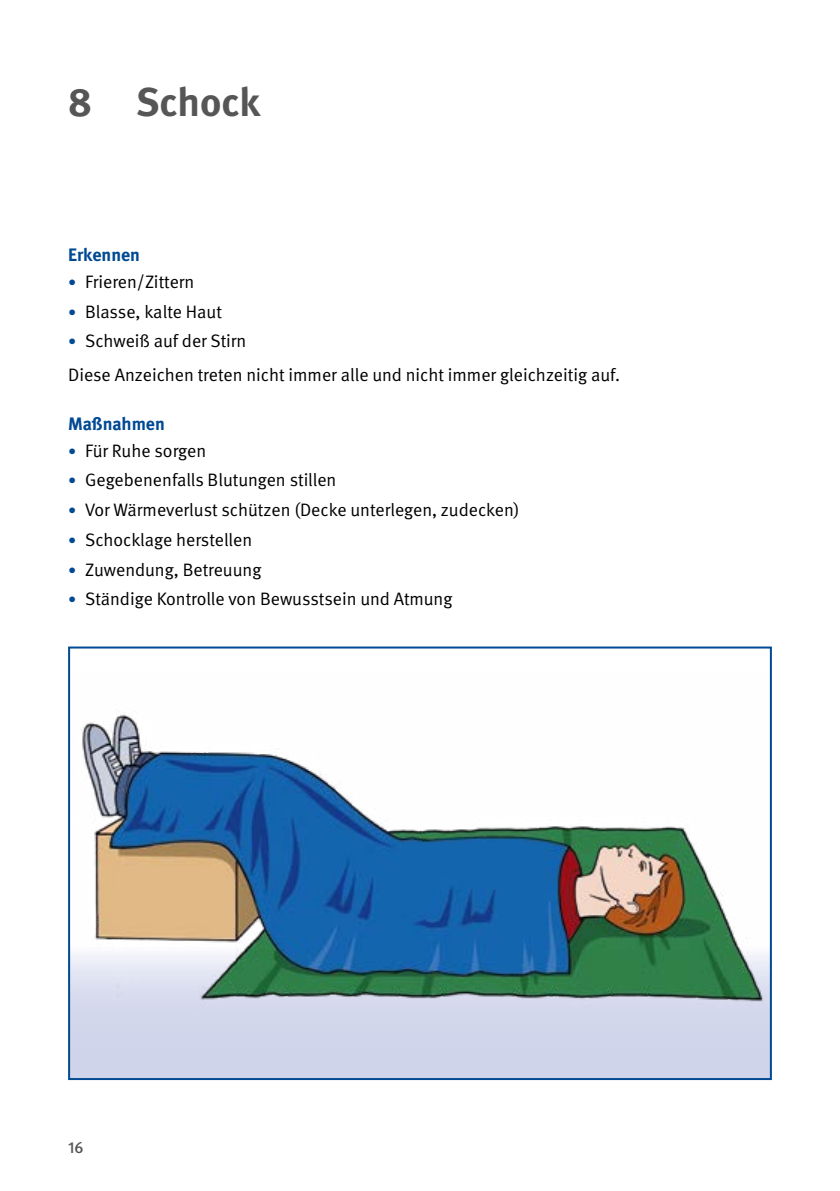
<style>
.page{position:relative;width:840px;height:1191px;background:#fff}
.page>*{position:absolute;margin:0;border:0;box-sizing:border-box;transform-origin:0 0}
.Kapitelüberschrift_2{font:700 40px "DGUV Meta";color:#565656}
.Fließtext{font:18px "DGUV Meta";color:#000}
.Zwischenüberschrift{font:700 18px "DGUV Meta";color:#004993}
.t1{font:500 16px "DGUV Meta";color:#565656}
.s1{font-size:16px;color:#004993}
</style>
<div class="page">
<div style="left:71px;top:1015px;width:697px;height:62px;background:#d0d5eb"></div>
<img style="left:71px;top:715px;width:697px;height:300px">
<div style="left:68px;top:646px;width:703px;height:434px;border:2px solid #004993"></div>
<p class="Kapitelüberschrift_2" style="left:68px;top:79px;width:193px">8 Schock</p>
<p class="Zwischenüberschrift" style="left:68px;top:244px;width:73px">Erkennen</p>
<p class="Fließtext" style="left:68px;top:271px;width:128px"><span class="s1">•</span> Frieren/Zittern</p>
<p class="Fließtext" style="left:68px;top:301px;width:155px"><span class="s1">•</span> Blasse, kalte Haut</p>
<p class="Fließtext" style="left:68px;top:331px;width:180px"><span class="s1">•</span> Schweiß auf der Stirn</p>
<p class="Fließtext" style="left:68px;top:365px;width:553px">Diese Anzeichen treten nicht immer alle und nicht immer gleichzeitig auf.</p>
<p class="Zwischenüberschrift" style="left:68px;top:412px;width:98px">Maßnahmen</p>
<p class="Fließtext" style="left:68px;top:440px;width:139px"><span class="s1">•</span> Für Ruhe sorgen</p>
<p class="Fließtext" style="left:68px;top:469px;width:270px"><span class="s1">•</span> Gegebenenfalls Blutungen stillen</p>
<p class="Fließtext" style="left:68px;top:499px;width:453px"><span class="s1">•</span> Vor Wärmeverlust schützen (Decke unterlegen, zudecken)</p>
<p class="Fließtext" style="left:68px;top:529px;width:185px"><span class="s1">•</span> Schocklage herstellen</p>
<p class="Fließtext" style="left:68px;top:559px;width:195px"><span class="s1">•</span> Zuwendung, Betreuung</p>
<p class="Fließtext" style="left:68px;top:589px;width:386px"><span class="s1">•</span> Ständige Kontrolle von Bewusstsein und Atmung</p>
<p class="t1" style="left:68px;top:1137px;width:17px">16</p>
</div>
